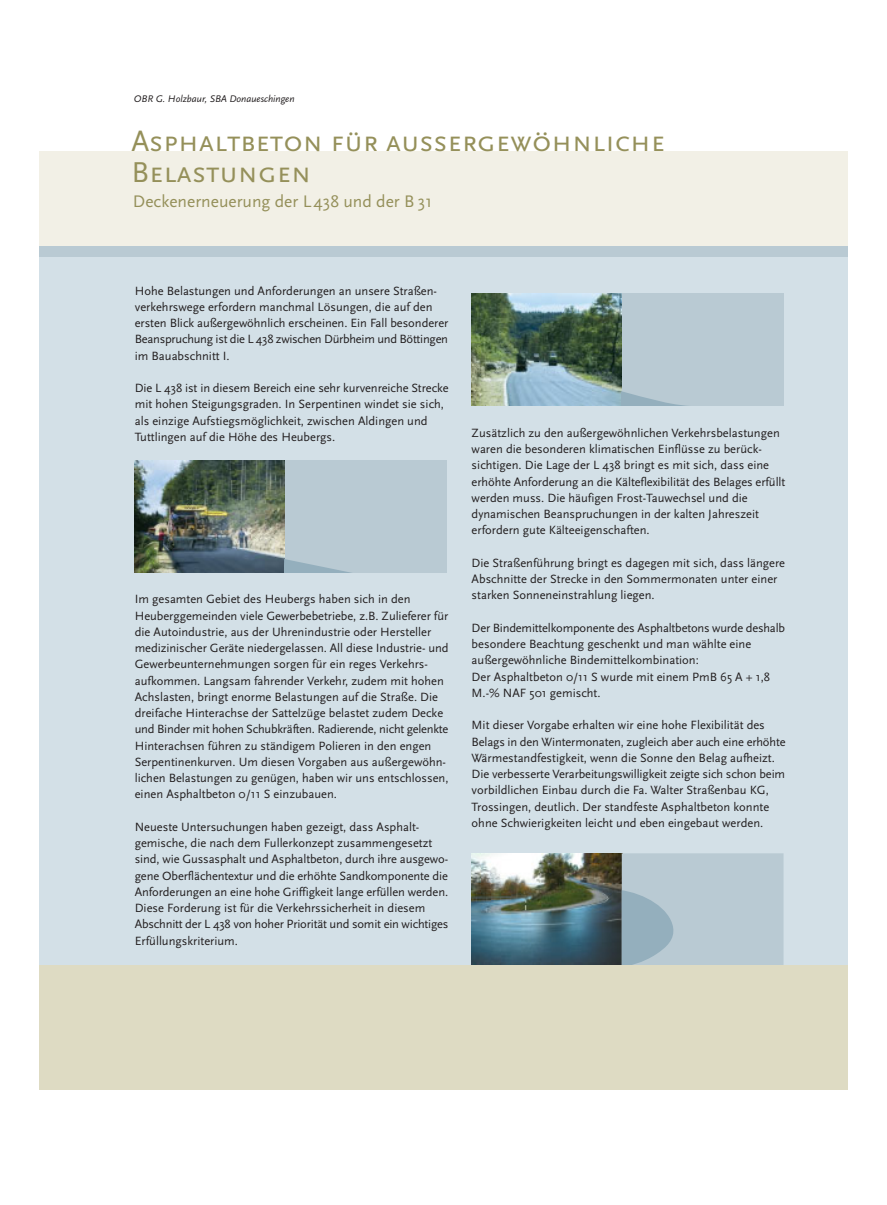
<style>
.page{position:relative;width:887px;height:1205px;background:#fff}
.page>*{position:absolute;margin:0;border:0;box-sizing:border-box;transform-origin:0 0}
.t1{font:30px/31.2px "Scala Sans Caps";color:#95905a}
.t2{font:17.5px "Scala Sans";color:#95905a}
.t3{font:12.5px/16.2px "Scala Sans";color:#231f20}
.t4{font:italic 10px "Scala Sans";color:#231f20}
</style>
<div class="page">
<div style="left:39px;top:151px;width:808px;height:96px;background:#f2f0e6"></div>
<div style="left:39px;top:257px;width:808px;height:709px;background:#d3e0e7"></div>
<div style="left:39px;top:247px;width:808px;height:10px;background:#b9cad3"></div>
<img style="left:471px;top:853px;width:150px;height:113px">
<div style="left:621px;top:853px;width:162px;height:113px;background:#b9cad3"></div>
<svg style="left:621px;top:890px;width:54px;height:76px"></svg>
<img style="left:471px;top:293px;width:150px;height:113px">
<div style="left:621px;top:293px;width:162px;height:112px;background:#b9cad3"></div>
<svg style="left:621px;top:386px;width:57px;height:19px"></svg>
<img style="left:135px;top:460px;width:150px;height:113px">
<div style="left:285px;top:460px;width:161px;height:113px;background:#b9cad3"></div>
<svg style="left:285px;top:559px;width:67px;height:14px"></svg>
<div style="left:39px;top:966px;width:808px;height:124px;background:#dedbc3"></div>
<p class="t4" style="left:134px;top:93px;width:162px">OBR G. Holzbaur, SBA Donaueschingen</p>
<h1 class="t1" style="left:131px;top:126px;width:535px">Asphaltbeton für aussergewöhnliche<br>Belastungen</h1>
<h2 class="t2" style="left:133px;top:192px;width:300px">Deckenerneuerung der L 438 und der B 31</h2>
<p class="t3" style="left:135px;top:283px;width:315px">Hohe Belastungen und Anforderungen an unsere Straßen&shy;verkehrswege erfordern manchmal Lösungen, die auf den ersten Blick außergewöhnlich erscheinen. Ein Fall besonderer Beanspruchung ist die L 438 zwischen Dürbheim und Böttingen im Bauabschnitt I.</p>
<p class="t3" style="left:135px;top:380px;width:315px">Die L 438 ist in diesem Bereich eine sehr kurvenreiche Strecke mit hohen Steigungsgraden. In Serpentinen windet sie sich, als einzige Aufstiegsmöglichkeit, zwischen Aldingen und Tuttlingen auf die Höhe des Heubergs.</p>
<p class="t3" style="left:135px;top:591px;width:315px">Im gesamten Gebiet des Heubergs haben sich in den Heuberggemeinden viele Gewerbebetriebe, z.B. Zulieferer für die Autoindustrie, aus der Uhrenindustrie oder Hersteller medizinischer Geräte niedergelassen. All diese Industrie- und Gewerbeunternehmungen sorgen für ein reges Verkehrs&shy;aufkommen. Langsam fahrender Verkehr, zudem mit hohen Achslasten, bringt enorme Belastungen auf die Straße. Die dreifache Hinterachse der Sattelzüge belastet zudem Decke und Binder mit hohen Schubkräften. Radierende, nicht gelenkte Hinterachsen führen zu ständigem Polieren in den engen Serpentinenkurven. Um diesen Vorgaben aus außergewöhn&shy;lichen Belastungen zu genügen, haben wir uns entschlossen, einen Asphaltbeton 0/11 S einzubauen.</p>
<p class="t3" style="left:135px;top:819px;width:315px">Neueste Untersuchungen haben gezeigt, dass Asphalt&shy;gemische, die nach dem Fullerkonzept zusammengesetzt sind, wie Gussasphalt und Asphaltbeton, durch ihre ausgewo&shy;gene Oberflächentextur und die erhöhte Sandkomponente die Anforderungen an eine hohe Griffigkeit lange erfüllen werden.<br>Diese Forderung ist für die Verkehrssicherheit in diesem Abschnitt der L 438 von hoher Priorität und somit ein wichtiges Erfüllungskriterium.</p>
<p class="t3" style="left:471px;top:425px;width:315px">Zusätzlich zu den außergewöhnlichen Verkehrsbelastungen waren die besonderen klimatischen Einflüsse zu berück&shy;sichtigen. Die Lage der L 438 bringt es mit sich, dass eine erhöhte Anforderung an die Kälteflexibilität des Belages erfüllt werden muss. Die häufigen Frost-Tauwechsel und die dynamischen Beanspruchungen in der kalten Jahreszeit erfordern gute Kälteeigenschaften.</p>
<p class="t3" style="left:471px;top:555px;width:315px">Die Straßenführung bringt es dagegen mit sich, dass längere<br>Abschnitte der Strecke in den Sommermonaten unter einer starken Sonneneinstrahlung liegen.</p>
<p class="t3" style="left:471px;top:620px;width:315px">Der Bindemittelkomponente des Asphaltbetons wurde deshalb besondere Beachtung geschenkt und man wählte eine außergewöhnliche Bindemittelkombination:<br>Der Asphaltbeton 0/11 S wurde mit einem PmB 65 A + 1,8<br>M.-% NAF 501 gemischt.</p>
<p class="t3" style="left:471px;top:717px;width:315px">Mit dieser Vorgabe erhalten wir eine hohe Flexibilität des Belags in den Wintermonaten, zugleich aber auch eine erhöhte Wärmestandfestigkeit, wenn die Sonne den Belag aufheizt.<br>Die verbesserte Verarbeitungswilligkeit zeigte sich schon beim vorbildlichen Einbau durch die Fa. Walter Straßenbau KG, Trossingen, deutlich. Der standfeste Asphaltbeton konnte ohne Schwierigkeiten leicht und eben eingebaut werden.</p>
</div>
